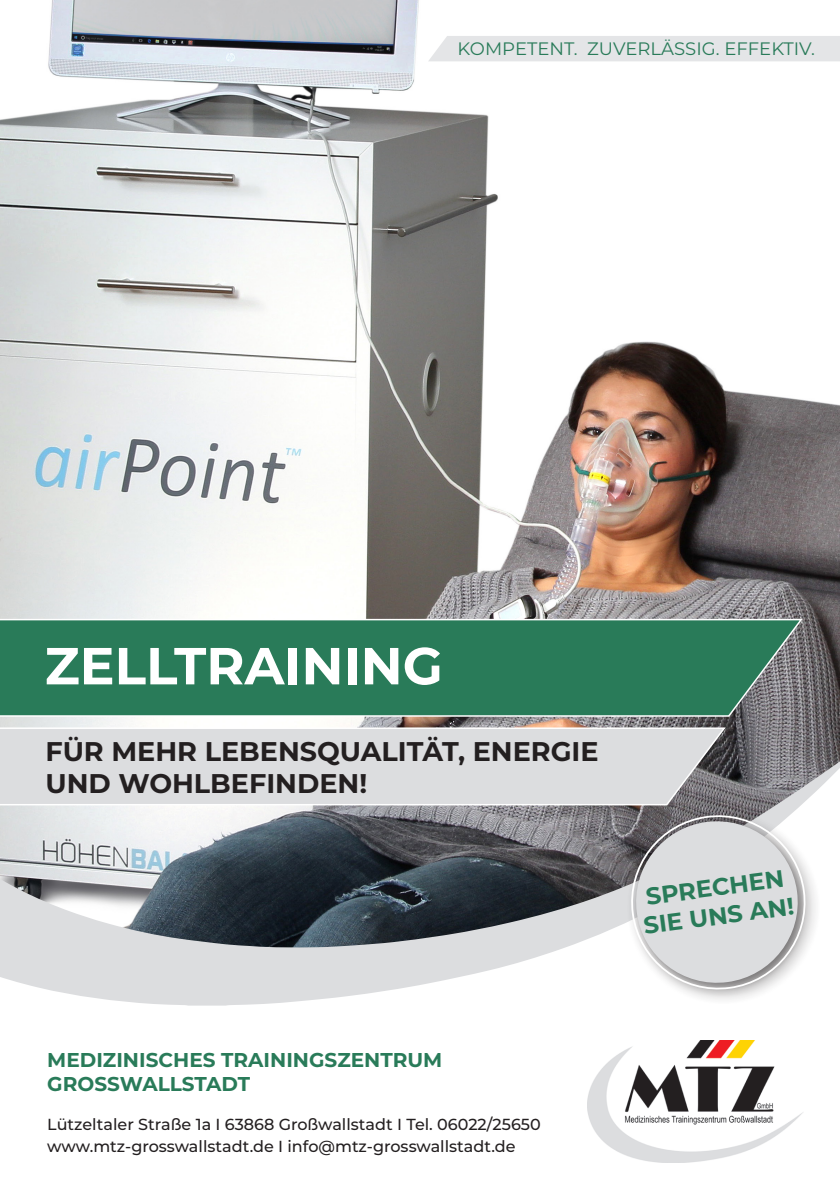
<style>
.page{position:relative;width:840px;height:1191px;background:#fff}
.page>*{position:absolute;margin:0;border:0;box-sizing:border-box;transform-origin:0 0}
.t1{font:700 52px "Montserrat";color:#fff}
.t2{font:700 27px/32.4px "Montserrat";color:#231f20}
.t3{font:700 24px/28.8px "Montserrat";color:#297b59}
.t4{font:700 20px/24px "Montserrat";color:#297b59}
.t5{font:18px "Montserrat";color:#297b59}
.t6{font:500 16px/22px "Montserrat";color:#231f20}
</style>
<div class="page">
<img style="left:0;top:0;width:839px;height:748px">
<svg style="left:0;top:749px;width:839px;height:256px"></svg>
<img style="left:587px;top:1040px;width:215px;height:122px">
<svg style="left:0;top:617px;width:802px;height:100px"></svg>
<svg style="left:0;top:726px;width:726px;height:80px"></svg>
<div style="left:428px;top:36px;width:411px;height:25px;background:#e4e5e7"></div>
<div style="left:626px;top:811px;width:194px;height:193px;background:#231f20;opacity:.6"></div>
<svg style="left:626px;top:810px;width:183px;height:184px"></svg>
<p class="t5" style="left:457px;top:37px;width:358px">KOMPETENT. ZUVERLÄSSIG. EFFEKTIV.</p>
<h1 class="t1" style="left:45px;top:628px;width:399px">ZELLTRAINING</h1>
<h2 class="t2" style="left:45px;top:733px;width:554px">FÜR MEHR LEBENSQUALITÄT, ENERGIE<br>UND WOHLBEFINDEN!</h2>
<h3 class="t3" style="left:638px;top:881px;width:153px;rotate:-7deg">SPRECHEN<br>SIE UNS AN!</h3>
<p class="t4" style="left:47px;top:1046px;width:396px">MEDIZINISCHES TRAININGSZENTRUM<br>GROSSWALLSTADT</p>
<p class="t6" style="left:47px;top:1112px;width:494px">Lützeltaler Straße 1a I 63868 Großwallstadt I Tel. 06022/25650 www.mtz-grosswallstadt.de I info@mtz-grosswallstadt.de</p>
</div>
